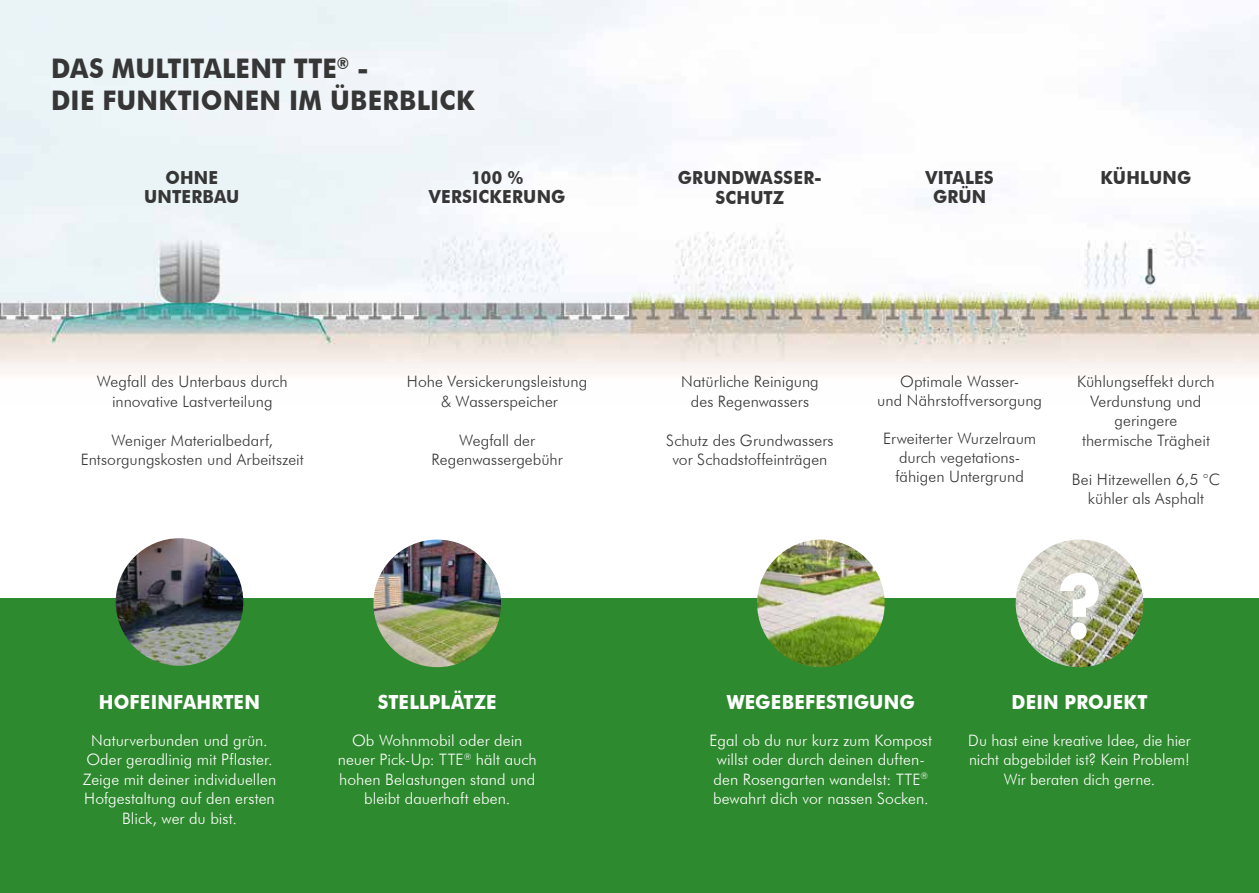
<style>
.page{position:relative;width:1259px;height:893px;background:#fff}
.page>*{position:absolute;margin:0;border:0;box-sizing:border-box;transform-origin:0 0}
.t1{font:700 27px/32.4px "Futura BT";letter-spacing:.01em;color:#373636;scale:.94 1}
.t2{font:700 19.5px "Futura BT";letter-spacing:.01em;color:#fff;scale:.94 1}
.t3{font:700 18px/19.5px "Futura BT";letter-spacing:.015em;color:#373636;text-align:center;scale:.94 1}
.t4{font:300 15.75px/19.5px "Futura BT";color:#373636;text-align:center}
.t5{font:300 15.75px/19.5px "Futura BT";color:#fff;text-align:center}
</style>
<div class="page">
<div style="left:0;top:598px;width:1259px;height:295px;background:#2e8a2e"></div>
<img style="left:0;top:0;width:1259px;height:374px">
<img style="left:116px;top:538px;width:127px;height:128px;border-radius:64px">
<img style="left:373px;top:540px;width:128px;height:127px;border-radius:64px">
<img style="left:757px;top:540px;width:127px;height:127px;border-radius:64px">
<img style="left:1015px;top:540px;width:128px;height:127px;border-radius:64px">
<svg style="left:1060px;top:573px;width:38px;height:66px"></svg>
<h1 class="t1" style="left:51px;top:52px;width:452px">DAS MULTITALENT TTE<sup>®</sup> -<br>DIE FUNKTIONEN IM ÜBERBLICK</h1>
<p class="t3" style="left:144px;top:168px;width:103px">OHNE<br>UNTERBAU</p>
<p class="t3" style="left:429px;top:168px;width:147px">100 %<br>VERSICKERUNG</p>
<p class="t4" style="left:97px;top:372px;width:192px">Wegfall des Unterbaus durch innovative Lastverteilung</p>
<p class="t4" style="left:81px;top:430px;width:224px">Weniger Materialbedarf,<br>Entsorgungskosten und Arbeitszeit</p>
<p class="t4" style="left:407px;top:372px;width:182px">Hohe Versickerungsleistung &amp; Wasserspeicher</p>
<p class="t4" style="left:431px;top:430px;width:133px">Wegfall der<br>Regenwassergebühr</p>
<p class="t2" style="left:99px;top:691px;width:173px">HOFEINFAHRTEN</p>
<p class="t5" style="left:83px;top:730px;width:195px">Naturverbunden und grün.<br>Oder geradlinig mit Pflaster.<br>Zeige mit deiner individuellen<br>Hofgestaltung auf den ersten<br>Blick, wer du bist.</p>
<p class="t2" style="left:378px;top:691px;width:128px">STELLPLÄTZE</p>
<p class="t5" style="left:338px;top:730px;width:200px">Ob Wohnmobil oder dein neuer Pick-Up: TTE<sup>®</sup> hält auch hohen Belastungen stand und bleibt dauerhaft eben.</p>
<p class="t3" style="left:678px;top:168px;width:155px">GRUNDWASSER-<br>SCHUTZ</p>
<p class="t3" style="left:925px;top:168px;width:74px">VITALES<br>GRÜN</p>
<p class="t3" style="left:1100px;top:168px;width:98px">KÜHLUNG</p>
<p class="t4" style="left:681px;top:372px;width:139px">Natürliche Reinigung des Regenwassers</p>
<p class="t4" style="left:666px;top:430px;width:169px">Schutz des Grundwassers vor Schadstoffeinträgen</p>
<p class="t4" style="left:877px;top:372px;width:166px;line-height:18.9px">Optimale Wasser-<br>und Nährstoffversorgung</p>
<p class="t4" style="left:883px;top:429px;width:155px;line-height:18.9px">Erweiterter Wurzelraum durch vegetations&shy;fähigen Untergrund</p>
<p class="t4" style="left:1077px;top:372px;width:139px">Kühlungseffekt durch<br>Verdunstung und geringere<br>thermische Trägheit</p>
<p class="t4" style="left:1072px;top:469px;width:150px">Bei Hitzewellen 6,5 °C kühler als Asphalt</p>
<p class="t2" style="left:726px;top:691px;width:202px">WEGEBEFESTIGUNG</p>
<p class="t5" style="left:709px;top:730px;width:224px;text-align:left">Egal ob du nur kurz zum Kompost willst oder durch deinen duften&shy;den Rosengarten wandelst: TTE<sup>® </sup>bewahrt dich vor nassen Socken.</p>
<p class="t2" style="left:1011px;top:691px;width:146px">DEIN PROJEKT</p>
<p class="t5" style="left:968px;top:730px;width:224px">Du hast eine kreative Idee, die hier nicht abgebildet ist? Kein Problem!<br>Wir beraten dich gerne.</p>
</div>
